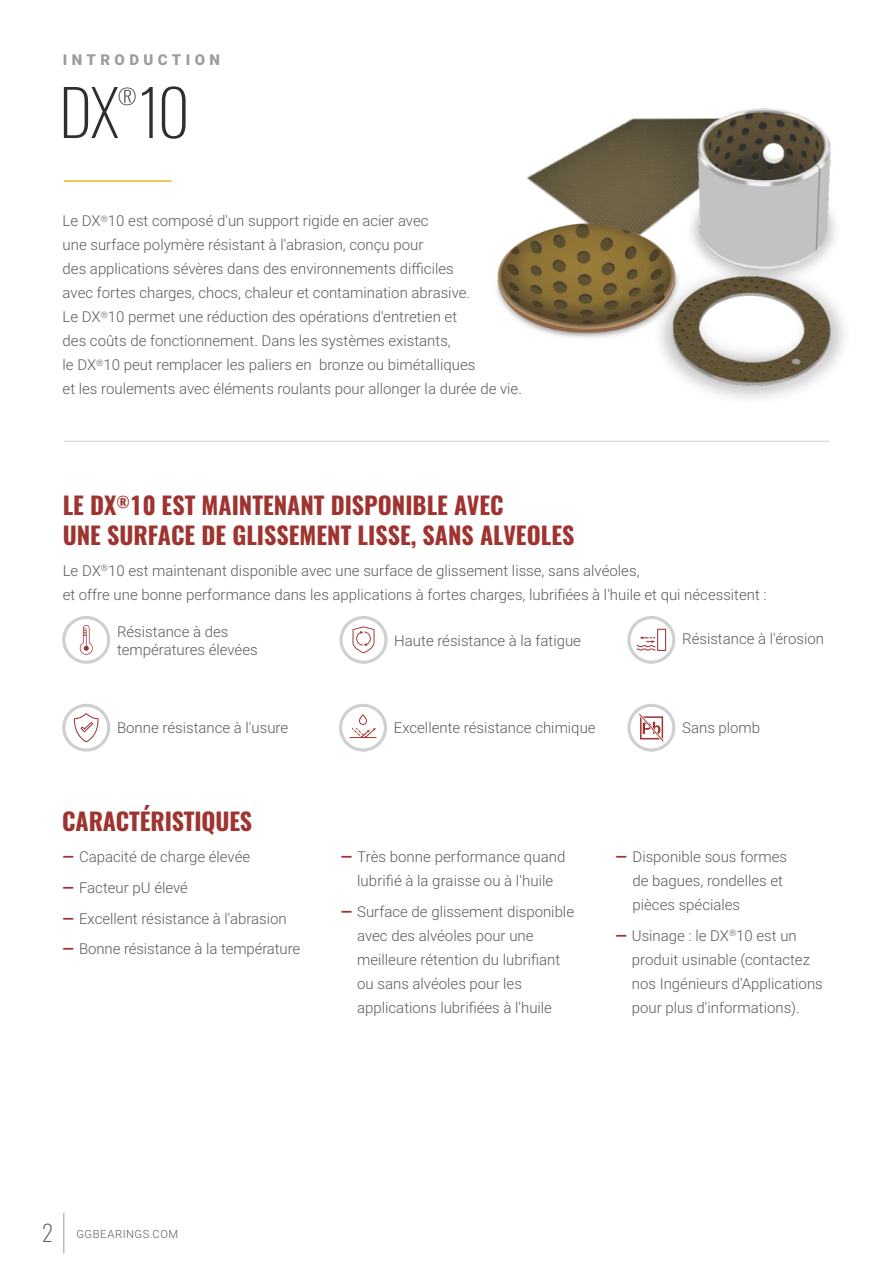
<style>
.page{position:relative;width:893px;height:1263px;background:#fff}
.page>*{position:absolute;margin:0;border:0;box-sizing:border-box;transform-origin:0 0}
.t1{font:200 63px "Oswald";color:#2e2e2d}
.t2{font:700 24px/30px "Oswald";color:#9f3330}
.t3{font:200 21px "Oswald";color:#2e2e2d}
.t4{font:300 15px/24px "Roboto";color:#5c5b5b}
.t5{font:900 15px "Roboto";letter-spacing:.295em;color:#9c9c9c}
.t6{font:700 15px "Oswald";color:#9f3330}
.t7{font:300 11.25px "Roboto";letter-spacing:.045em;color:#5c5b5b}
.t8{font:300 9px "Roboto";color:#5c5b5b}
.s1{font-weight:700;color:#9f3330}
.s2{font-family:"Oswald";font-weight:200;font-size:22.5px}
</style>
<div class="page">
<hr style="left:63px;top:1213px;width:1px;height:40px;background:#9c9c9c">
<img style="left:527px;top:118px;width:162px;height:99px">
<hr style="left:64px;top:180px;width:108px;height:2px;background:#e9b72c">
<hr style="left:64px;top:441px;width:765px;height:1px;background:#cecfcf">
<img style="left:669px;top:298px;width:164px;height:91px">
<img style="left:670px;top:152px;width:169px;height:146px">
<img style="left:689px;top:108px;width:148px;height:170px">
<img style="left:496px;top:217px;width:197px;height:129px">
<svg style="left:80px;top:625px;width:13px;height:30px"></svg>
<div style="left:62px;top:616px;width:48px;height:48px;border:3px solid #cecfcf;border-radius:50%"></div>
<div style="left:62px;top:704px;width:48px;height:48px;border:3px solid #cecfcf;border-radius:50%"></div>
<svg style="left:74px;top:713px;width:25px;height:29px"></svg>
<div style="left:339px;top:704px;width:48px;height:48px;border:3px solid #cecfcf;border-radius:50%"></div>
<div style="left:339px;top:616px;width:49px;height:48px;border:3px solid #cecfcf;border-radius:50%"></div>
<svg style="left:350px;top:728px;width:26px;height:10px"></svg>
<div style="left:359px;top:714px;width:8px;height:11px;border:1px solid #9f3330;border-radius:3px"></div>
<svg style="left:352px;top:626px;width:22px;height:27px"></svg>
<div style="left:627px;top:616px;width:48px;height:48px;border:3px solid #cecfcf;border-radius:50%"></div>
<svg style="left:637px;top:629px;width:29px;height:22px"></svg>
<div style="left:627px;top:704px;width:48px;height:48px;border:3px solid #cecfcf;border-radius:50%"></div>
<svg style="left:638px;top:713px;width:26px;height:29px"></svg>
<p class="t5" style="left:63px;top:54px;width:159px">INTRODUCTION</p>
<h1 class="t1" style="left:59px;top:69px;width:132px">DX 10</h1>
<h3 class="t3" style="left:118px;top:82px;width:20px">®</h3>
<p class="t4" style="left:63px;top:211px;width:409px">Le DX 10 est composé d'un support rigide en acier avec<br>une surface polymère résistant à l'abrasion, conçu pour<br>des applications sévères dans des environnements difficiles avec fortes charges, chocs, chaleur et contamination abrasive.</p>
<p class="t8" style="left:101px;top:311px;width:9px">®</p>
<p class="t8" style="left:101px;top:215px;width:9px">®</p>
<p class="t4" style="left:63px;top:306px;width:396px">Le DX 10 permet une réduction des opérations d'entretien et des coûts de fonctionnement. Dans les systèmes existants,</p>
<p class="t8" style="left:96px;top:359px;width:9px">®</p>
<p class="t4" style="left:63px;top:354px;width:461px">le DX 10 peut remplacer les paliers en bronze ou bimétalliques<br>et les roulements avec éléments roulants pour allonger la durée de vie.</p>
<h2 class="t2" style="left:63px;top:490px;width:513px">LE DX 10 EST MAINTENANT DISPONIBLE AVEC<br>UNE SURFACE DE GLISSEMENT LISSE, SANS ALVEOLES</h2>
<p class="t8" style="left:101px;top:565px;width:9px">®</p>
<p class="t6" style="left:117px;top:491px;width:15px">®</p>
<p class="t4" style="left:63px;top:560px;width:705px">Le DX 10 est maintenant disponible avec une surface de glissement lisse, sans alvéoles,<br>et offre une bonne performance dans les applications à fortes charges, lubrifiées à l'huile et qui nécessitent :</p>
<p class="t4" style="left:117px;top:624px;width:142px;line-height:18px">Résistance à des températures élevées</p>
<p class="t4" style="left:394px;top:630px;width:188px">Haute résistance à la fatigue</p>
<p class="t4" style="left:682px;top:629px;width:143px">Résistance à l'érosion</p>
<p class="t4" style="left:117px;top:718px;width:173px">Bonne résistance à l'usure</p>
<p class="t4" style="left:394px;top:718px;width:203px">Excellente résistance chimique</p>
<p class="t4" style="left:682px;top:718px;width:80px">Sans plomb</p>
<h2 class="t2" style="left:62px;top:806px;width:191px">CARACTÉRISTIQUES</h2>
<p class="t4" style="left:63px;top:846px;width:189px"><span class="s1">—</span> Capacité de charge élevée</p>
<p class="t4" style="left:63px;top:877px;width:127px"><span class="s1">—</span> Facteur pU élevé</p>
<p class="t4" style="left:63px;top:908px;width:226px"><span class="s1">—</span> Excellent résistance à l'abrasion</p>
<p class="t4" style="left:63px;top:939px;width:239px"><span class="s1">—</span> Bonne résistance à la température</p>
<p class="t4" style="left:341px;top:846px;width:226px;text-align:center"><span class="s1">—</span> Très bonne performance quand lubrifié à la graisse ou à l'huile</p>
<p class="t4" style="left:357px;top:901px;width:218px;text-indent:-16px"><span class="s1">—</span> Surface de glissement disponible avec des alvéoles pour une meilleure rétention du lubrifiant ou sans alvéoles pour les applications lubrifiées à l'huile</p>
<p class="t4" style="left:632px;top:846px;width:156px;text-indent:-17px"><span class="s1">—</span> Disponible sous formes de bagues, rondelles et pièces spéciales</p>
<p class="t4" style="left:632px;top:925px;width:192px;text-indent:-17px"><span class="s1">—</span> Usinage : le DX<sup>®</sup>10 est un produit usinable (contactez nos Ingénieurs d'Applications pour plus d'informations).</p>
<p class="t7" style="left:42px;top:1230px;width:138px"><span class="s2">2</span> GGBEARINGS.COM</p>
</div>
